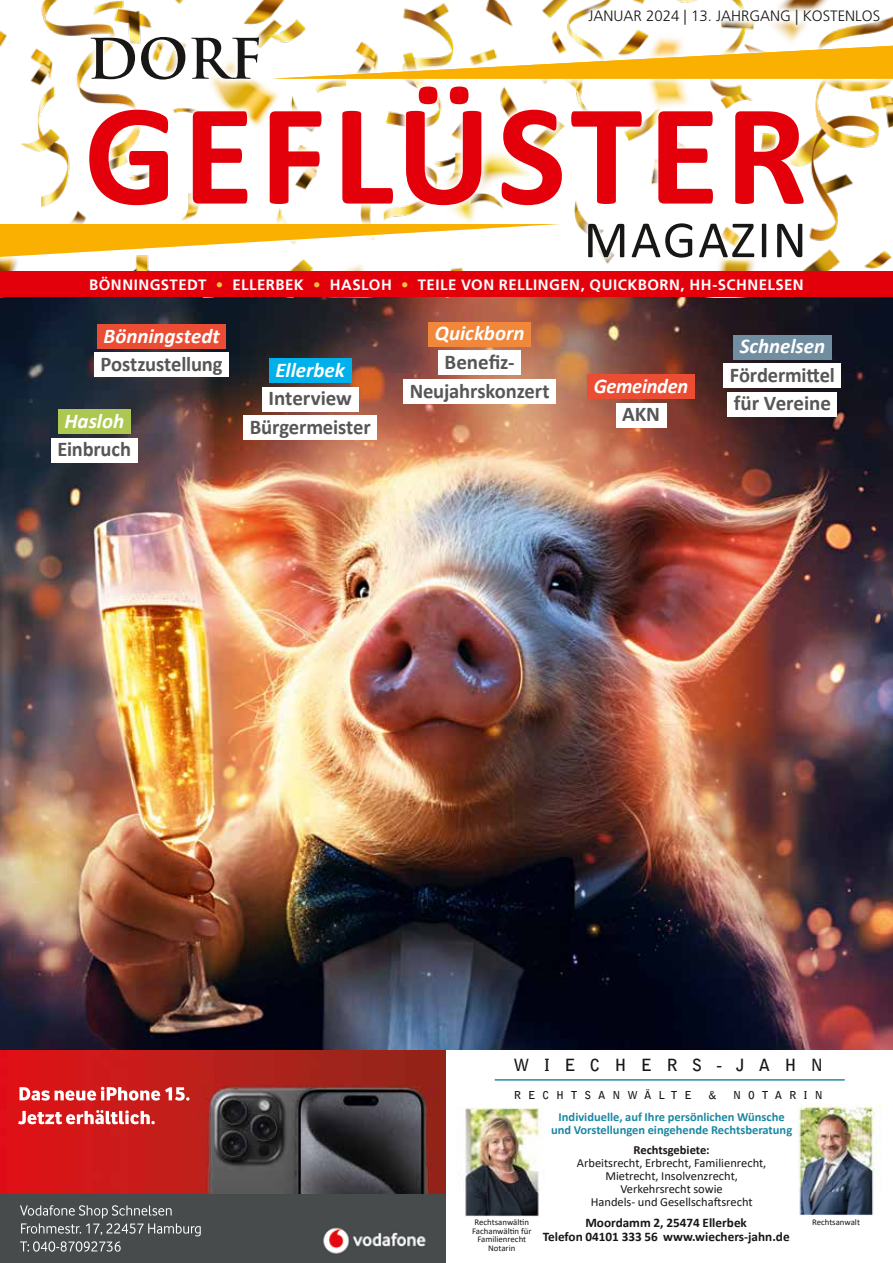
<style>
.page{position:relative;width:893px;height:1263px;background:#fff}
.page>*{position:absolute;margin:0;border:0;box-sizing:border-box;transform-origin:0 0}
.t1{font:700 21px/28.5px "Calibri";letter-spacing:-.005em;color:#565655;text-align:center}
.t2{font:italic 700 21px "Calibri";letter-spacing:-.005em;color:#fff}
.t3{font:700 16.8px "Bell Gothic Std";letter-spacing:.84em;color:#181716}
.t4{font:700 15px "Frutiger LT Std";letter-spacing:.03em;color:#fff}
.t5{font:300 15px "Frutiger LT Std";color:#181716}
.t6{font:700 13.05px/14.5px "Calibri";color:#181716;text-align:center}
.t7{font:12.3px/13px "Calibri";color:#181716;text-align:center}
.t8{font:700 12.3px/13px "Calibri";color:#1a88a3;text-align:center}
.t9{font:700 12.3px "Calibri";color:#181716}
.t10{font:700 10.95px "Bell Gothic Std";letter-spacing:.63em;color:#181716}
.t11{font:8.7px/8.7px "Calibri";color:#181716;text-align:center}
.s1{color:#fcc042}
</style>
<div class="page">
<img style="left:0;top:268px;width:893px;height:782px">
<div style="left:97px;top:324px;width:129px;height:25px;background:#ea4d33"></div>
<div style="left:94px;top:353px;width:135px;height:24px;background:#fff"></div>
<div style="left:269px;top:358px;width:82px;height:25px;background:#00b0eb"></div>
<div style="left:262px;top:387px;width:96px;height:24px;background:#fff"></div>
<div style="left:243px;top:415px;width:134px;height:25px;background:#fff"></div>
<div style="left:587px;top:374px;width:108px;height:25px;background:#ea4d33"></div>
<div style="left:616px;top:403px;width:50px;height:24px;background:#fff"></div>
<div style="left:58px;top:409px;width:73px;height:25px;background:#adc851"></div>
<div style="left:51px;top:438px;width:86px;height:24px;background:#fff"></div>
<div style="left:733px;top:335px;width:98px;height:24px;background:#718da0"></div>
<div style="left:723px;top:363px;width:118px;height:25px;background:#fff"></div>
<div style="left:727px;top:392px;width:110px;height:24px;background:#fff"></div>
<div style="left:428px;top:322px;width:103px;height:24px;background:#f1873b"></div>
<div style="left:438px;top:351px;width:83px;height:24px;background:#fff"></div>
<div style="left:403px;top:379px;width:153px;height:25px;background:#fff"></div>
<div style="left:0;top:271px;width:893px;height:26px;background:#e3000b"></div>
<img style="left:0;top:1050px;width:446px;height:144px">
<img style="left:0;top:1194px;width:446px;height:69px">
<svg style="left:0;top:0;width:893px;height:268px"></svg>
<svg style="left:588px;top:223px;width:214px;height:35px"></svg>
<svg style="left:91px;top:37px;width:168px;height:43px"></svg>
<svg style="left:89px;top:87px;width:715px;height:118px"></svg>
<svg style="left:0;top:224px;width:561px;height:33px"></svg>
<svg style="left:272px;top:46px;width:621px;height:33px"></svg>
<hr style="left:495px;top:1079px;width:350px;height:1px;background:#1a88a3">
<img style="left:797px;top:1103px;width:85px;height:112px">
<img style="left:465px;top:1107px;width:75px;height:110px">
<p class="t5" style="left:588px;top:8px;width:293px">JANUAR 2024 | 13. JAHRGAN G | KOSTENLOS</p>
<p class="t4" style="left:89px;top:276px;width:716px">BÖNNINGSTEDT <span class="s1">•</span> ELLERBEK <span class="s1">•</span> HASLOH <span class="s1">•</span> TEILE VON RELLINGEN, QUICKBORN, HH-SCHNELSEN</p>
<h1 class="t2" style="left:435px;top:320px;width:91px">Quickborn</h1>
<h1 class="t1" style="left:410px;top:347px;width:141px">Benefiz-<br>Neujahrskonzert</h1>
<h1 class="t2" style="left:104px;top:322px;width:118px">Bönningstedt</h1>
<h1 class="t1" style="left:101px;top:349px;width:124px">Postzustellung</h1>
<h1 class="t2" style="left:276px;top:357px;width:71px">Ellerbek</h1>
<h1 class="t1" style="left:250px;top:383px;width:122px">Interview<br>Bürgermeister</h1>
<h1 class="t2" style="left:594px;top:373px;width:96px">Gemeinden</h1>
<h1 class="t2" style="left:64px;top:408px;width:61px">Hasloh</h1>
<h1 class="t1" style="left:622px;top:399px;width:39px">AKN</h1>
<h1 class="t1" style="left:58px;top:434px;width:75px">Einbruch</h1>
<h1 class="t2" style="left:740px;top:333px;width:87px">Schnelsen</h1>
<h1 class="t1" style="left:730px;top:360px;width:106px;text-align:left">Fördermittel für Vereine</h1>
<h2 class="t3" style="left:514px;top:1054px;width:311px">WIECHERS-JAHN</h2>
<p class="t10" style="left:514px;top:1088px;width:180px">RECHTSANWÄLTE</p>
<p class="t10" style="left:708px;top:1088px;width:9px">&amp;</p>
<p class="t10" style="left:733px;top:1088px;width:91px">NOTARIN</p>
<p class="t8" style="left:551px;top:1110px;width:243px">Individuelle, auf Ihre persönlichen Wünsche und Vorstellungen eingehende Rechtsberatung</p>
<p class="t9" style="left:633px;top:1141px;width:78px">Rechtsgebiete:</p>
<p class="t7" style="left:577px;top:1156px;width:191px">Arbeitsrecht, Erbrecht, Familienrecht,<br>Mietrecht, Insolvenzrecht,<br>Verkehrsrecht sowie<br>Handels- und Gesellschaftsrecht</p>
<p class="t6" style="left:543px;top:1215px;width:248px">Moordamm 2, 25474 Ellerbek<br>Telefon 04101 333 56 www.wiechers-jahn.de</p>
<p class="t11" style="left:472px;top:1217px;width:61px">Rechtsanwältin<br>Fachanwältin für<br>Familienrecht<br>Notarin</p>
<p class="t11" style="left:812px;top:1217px;width:49px">Rechtsanwalt</p>
</div>
